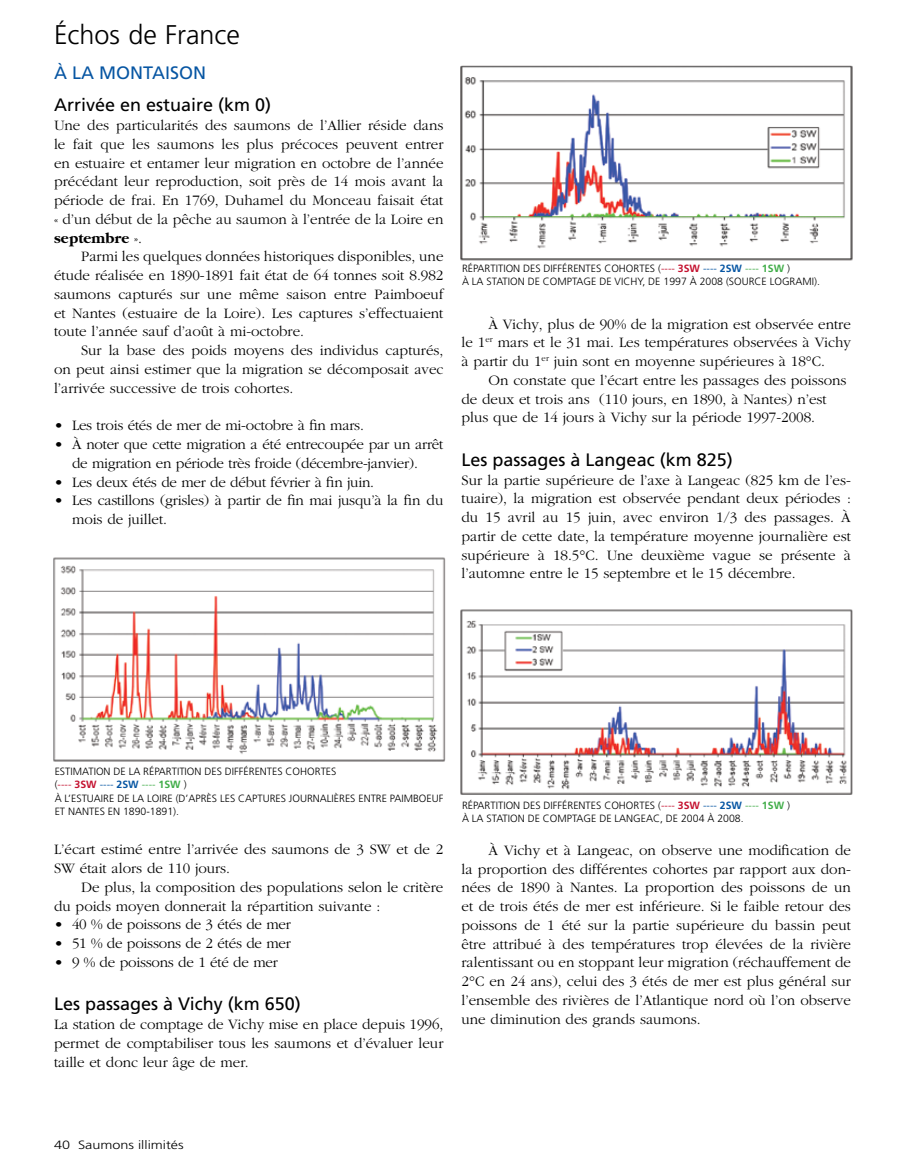
<style>
.page{position:relative;width:905px;height:1175px;background:#fff}
.page>*{position:absolute;margin:0;border:0;box-sizing:border-box;transform-origin:0 0}
.t1{font:300 27px "Frutiger";color:#000}
.t2{font:18px "Frutiger";color:#000}
.t3{font:18px "Frutiger";color:#0756a3}
.t4{font:300 15px/18.8px "Garamond LT";color:#000;text-align:justify}
.t5{font:300 12px "Frutiger";color:#000;scale:1.2 1}
.t6{font:300 10.5px/13.5px "Frutiger";color:#000}
.t7{font:300 10.5px "Frutiger";letter-spacing:.165em;color:#000}
.s1{font-weight:700}
.s2{color:#c41230}
.s3{font-weight:700;color:#c41230}
.s4{color:#0756a3}
.s5{font-weight:700;color:#0756a3}
.s6{color:#41ad49}
.s7{font-weight:700;color:#41ad49}
</style>
<div class="page">
<img style="left:53px;top:557px;width:392px;height:205px">
<img style="left:460px;top:65px;width:393px;height:196px">
<img style="left:460px;top:609px;width:392px;height:186px">
<h1 class="t1" style="left:54px;top:20px;width:188px">ÉCHOS DE FRANCE</h1>
<p class="t3" style="left:54px;top:62px;width:154px">À la montaison</p>
<p class="t2" style="left:54px;top:95px;width:219px">Arrivée en estuaire (km 0)</p>
<p class="t4" style="left:54px;top:116px;width:391px">Une des particularités des saumons de l’Allier réside dans le fait que les saumons les plus précoces peuvent entrer en estuaire et entamer leur migration en octobre de l’année précédant leur reproduction, soit près de 14 mois avant la période de frai. En 1769, Duhamel du Monceau faisait état « d’un début de la pêche au saumon à l’entrée de la Loire en <span class="s1">septembre</span> ».</p>
<p class="t4" style="left:54px;top:247px;width:391px;text-indent:27px">Parmi les quelques données historiques disponibles, une étude réalisée en 1890-1891 fait état de 64 tonnes soit 8.982 saumons capturés sur une même saison entre Paimboeuf et Nantes (estuaire de la Loire). Les captures s’effectuaient toute l’année sauf d’août à mi-octobre.</p>
<p class="t4" style="left:54px;top:341px;width:391px;text-indent:27px">Sur la base des poids moyens des individus capturés, on peut ainsi estimer que la migration se décomposait avec l’arrivée successive de trois cohortes.</p>
<p class="t4" style="left:54px;top:416px;width:311px">• Les trois étés de mer de mi-octobre à fin mars.</p>
<p class="t4" style="left:54px;top:435px;width:391px;text-align:center">• À noter que cette migration a été entrecoupée par un arrêt de migration en période très froide (décembre-janvier).</p>
<p class="t4" style="left:54px;top:472px;width:322px">• Les deux étés de mer de début février à fin juin.</p>
<p class="t4" style="left:72px;top:491px;width:373px;text-indent:-18px">• Les castillons (grisles) à partir de fin mai jusqu’à la fin du mois de juillet.</p>
<p class="t6" style="left:462px;top:261px;width:97px">RÉPARTITION DES DIFFÉR</p>
<p class="t6" style="left:462px;top:261px;width:329px;text-indent:111px">ENTES C OHORTES (<span class="s2">----</span> <span class="s3">3SW</span> <span class="s4">----</span> <span class="s5">2SW</span> <span class="s6">----</span> <span class="s7">1SW</span> )<br>À LA STATION DE C OMPTAGE DE VIC HY, DE 1997 À 2008 (SOURC E LOG</p>
<p class="t6" style="left:789px;top:275px;width:32px">RAMI).</p>
<p class="t4" style="left:461px;top:315px;width:391px;text-indent:27px">À Vichy, plus de 90% de la migration est observée entre le 1<sup>er</sup> mars et le 31 mai. Les températures observées à Vichy à partir du 1<sup>er</sup> juin sont en moyenne supérieures à 18°C.</p>
<p class="t4" style="left:461px;top:371px;width:386px;text-align:left;text-indent:27px">On constate que l’écart entre les passages des poissons de deux et trois ans (110 jours, en 1890, à Nantes) n’est plus que de 14 jours à Vichy sur la période 1997-2008.</p>
<p class="t2" style="left:461px;top:449px;width:273px">Les passages à Langeac (km 825)</p>
<p class="t4" style="left:461px;top:470px;width:391px">Sur la partie supérieure de l’axe à Langeac (825 km de l’es&shy;tuaire), la migration est observée pendant deux périodes : du 15 avril au 15 juin, avec environ 1/3 des passages. À partir de cette date, la température moyenne journalière est supérieure à 18.5°C. Une deuxième vague se présente à l’automne entre le 15 septembre et le 15 décembre.</p>
<p class="t6" style="left:55px;top:764px;width:186px">ESTIMATION DE LA RÉPARTITION DES DIFFÉR</p>
<p class="t7" style="left:255px;top:765px;width:82px">ENTES COHORTES</p>
<p class="t6" style="left:55px;top:778px;width:389px">(<span class="s2">----</span> <span class="s3">3SW</span> <span class="s4">----</span> <span class="s5">2SW</span> <span class="s6">----</span> <span class="s7">1SW</span> )<br>À L’ESTUAIRE DE LA LOIRE (D’APRÈS LES CAPTURES JOURNALIÈRES ENTRE PAIMBOEUF<br>ET NANTES EN 1890-1891).</p>
<p class="t4" style="left:54px;top:840px;width:391px">L’écart estimé entre l’arrivée des saumons de 3 SW et de 2<br>SW était alors de 110 jours.</p>
<p class="t4" style="left:54px;top:878px;width:391px;text-indent:27px">De plus, la composition des populations selon le critère du poids moyen donnerait la répartition suivante :</p>
<p class="t4" style="left:54px;top:915px;width:238px">• 40 % de poissons de 3 étés de mer</p>
<p class="t4" style="left:54px;top:934px;width:238px">• 51 % de poissons de 2 étés de mer</p>
<p class="t4" style="left:54px;top:953px;width:225px">• 9 % de poissons de 1 été de mer</p>
<p class="t2" style="left:54px;top:993px;width:248px">Les passages à Vichy (km 650)</p>
<p class="t4" style="left:54px;top:1015px;width:391px">La station de comptage de Vichy mise en place depuis 1996, permet de comptabiliser tous les saumons et d’évaluer leur taille et donc leur âge de mer.</p>
<p class="t6" style="left:462px;top:798px;width:97px">RÉPARTITION DES DIFFÉR</p>
<p class="t6" style="left:462px;top:798px;width:329px;text-indent:111px">ENTES C OHORTES (<span class="s2">----</span> <span class="s3">3SW</span> <span class="s4">----</span> <span class="s5">2SW</span> <span class="s6">----</span> <span class="s7">1SW</span> )<br>À LA STATION DE C OMPTAGE DE LANGEAC , DE 2004 À 2008.</p>
<p class="t4" style="left:461px;top:841px;width:391px;text-indent:27px">À Vichy et à Langeac, on observe une modification de la proportion des différentes cohortes par rapport aux don&shy;nées de 1890 à Nantes. La proportion des poissons de un et de trois étés de mer est inférieure. Si le faible retour des poissons de 1 été sur la partie supérieure du bassin peut être attribué à des températures trop élevées de la rivière ralentissant ou en stoppant leur migration (réchauffement de 2°C en 24 ans), celui des 3 étés de mer est plus général sur l’ensemble des rivières de l’Atlantique nord où l’on observe une diminution des grands saumons.</p>
<p class="t5" style="left:54px;top:1137px;width:110px">40 SAUMONS ILLIMITÉS</p>
</div>
